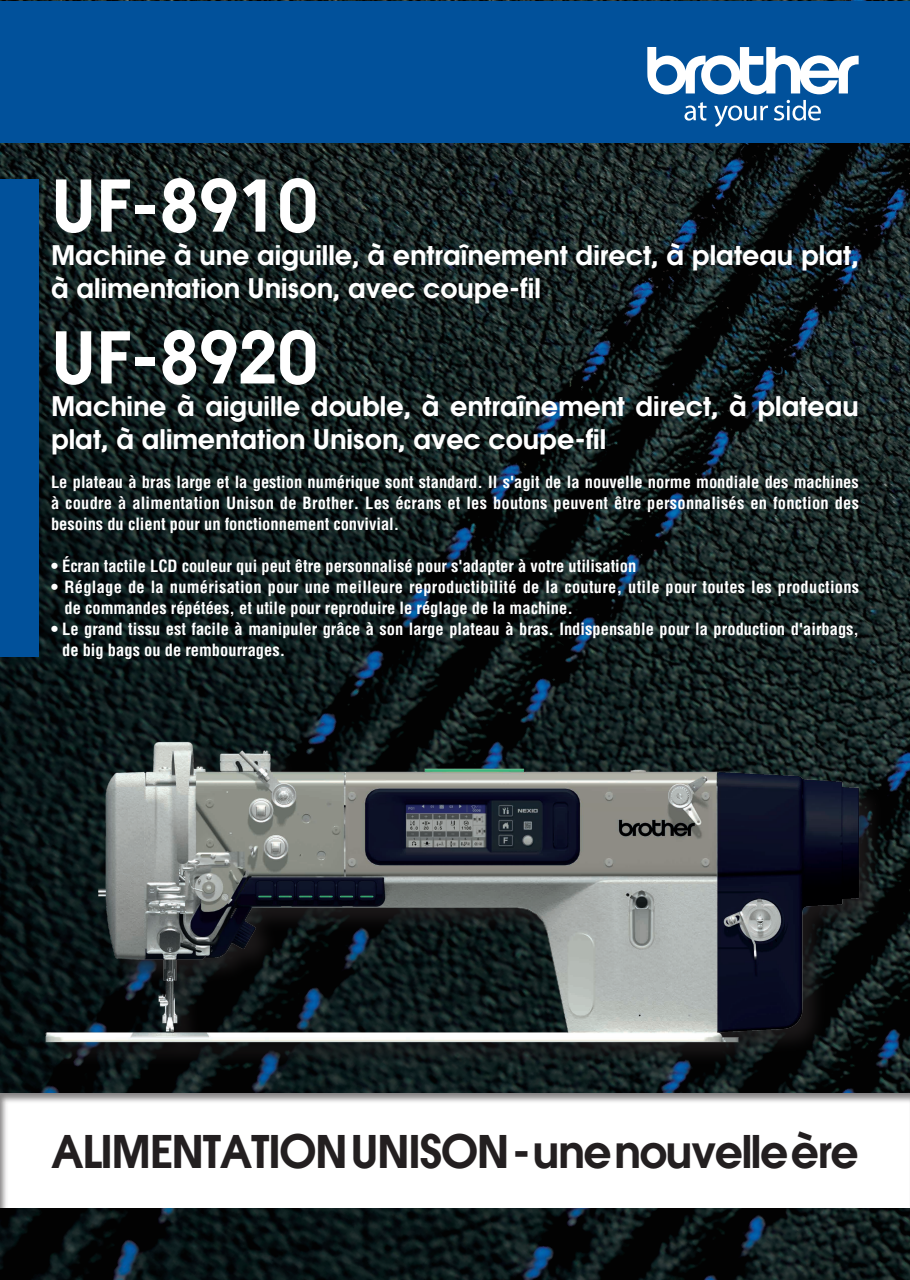
<style>
.page{position:relative;width:910px;height:1280px;background:#fff}
.page>*{position:absolute;margin:0;border:0;box-sizing:border-box;transform-origin:0 0}
.t1{font:600 70.5px "Atlanta";color:#fff}
.t2{font:600 45px "Atlanta";letter-spacing:-.03em;color:#231f20}
.t3{font:600 27px/33px "Atlanta";color:#fff}
.t4{font:700 condensed 16.5px/21px "Helvetica LT Std";color:#fff}
</style>
<div class="page">
<img style="left:0;top:0;width:910px;height:1280px">
<img style="left:21px;top:672px;width:864px;height:394px">
<div style="left:0;top:1091px;width:910px;height:117px;background:#231f20;opacity:.55"></div>
<div style="left:0;top:1px;width:910px;height:142px;background:#01519b"></div>
<svg style="left:647px;top:47px;width:212px;height:80px"></svg>
<div style="left:0;top:179px;width:38px;height:478px;background:#01519b"></div>
<h1 class="t1" style="left:51px;top:155px;width:268px">UF-8910</h1>
<h3 class="t3" style="left:51px;top:237px;width:809px">Machine à une aiguille à, entraînement direct à, plateau plat, à alimentation Unison, avec coupe-fil</h3>
<h1 class="t1" style="left:51px;top:307px;width:268px">UF-8920</h1>
<h3 class="t3" style="left:51px;top:389px;width:809px">Machine à aiguille double à, entraînement direct à, plateau plat à, alimentation Unison, avec coupe-fil</h3>
<p class="t4" style="left:51px;top:472px;width:809px;text-align:justify">Le plateau à bras large et la gestion numérique sont standard 'sI l. agit de la nouvelle norme mondiale des machines à coudre à alimentation Unison de Brother. Les écrans et les boutons peuvent être personnalisés en fonction des besoins du client pour un fonctionnement convivial.</p>
<p class="t4" style="left:51px;top:556px;width:587px">• Écran tactile LCD couleur qui peut être personnalisé pour 's adapter à votre utilisation</p>
<p class="t4" style="left:65px;top:577px;width:796px;text-indent:-13px">• Réglage de la numérisation pour une meilleure reproductibilité de la couture, utile pour toutes les productions de commandes répétées, et utile pour reproduire le réglage de la machine.</p>
<p class="t4" style="left:62px;top:619px;width:798px;text-indent:-11px">• Le grand tissu est facile à manipuler grâce à son large plateau à bras. Indispensable pour la production 'd airbags, de big bags ou de rembourrages.</p>
<h2 class="t2" style="left:51px;top:1119px;width:809px">ALIMENTATIONUNISON-unenouvelleère</h2>
</div>
